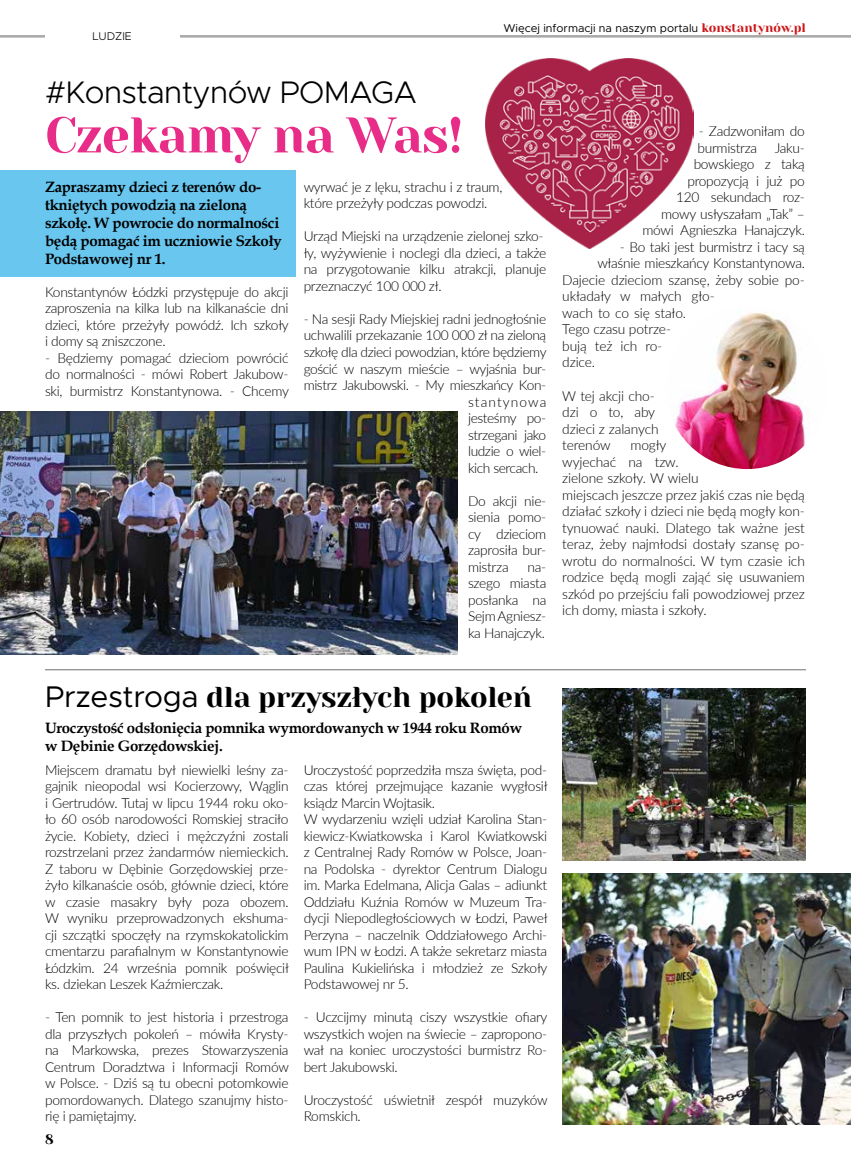
<style>
.page{position:relative;width:851px;height:1170px;background:#fff}
.page>*{position:absolute;margin:0;border:0;box-sizing:border-box;transform-origin:0 0}
.t1{font:50px "Yeseva One";letter-spacing:-.02em;color:#e82d88}
.t2{font:300 31.25px "Metropolis";letter-spacing:-.02em;color:#000}
.t3{font:28.75px "Yeseva One";letter-spacing:-.01em;color:#000}
.t4{font:700 15px/18px "Book Antiqua";letter-spacing:-.02em;color:#000}
.t5{font:300 13.75px/16.5px "Lato";letter-spacing:-.02em;color:#000;text-align:justify}
.t6{font:300 13.75px "Lato";letter-spacing:.08em;color:#000}
.t7{font:13.75px "Yeseva One";color:#000}
.t8{font:11.25px "Metropolis";color:#000}
.t9{font:300 11.25px "Metropolis";color:#000}
.s1{font-family:"Yeseva One";font-size:12.5px;color:#cd1719}
.s2{font-family:"Metropolis";font-size:30px}
</style>
<div class="page">
<hr style="left:0;top:35px;width:850px;height:3px;background:#a8a8a7">
<div style="left:0;top:170px;width:296px;height:106px;background:#69c6ee"></div>
<div style="left:45px;top:31px;width:134px;height:11px;background:#fff"></div>
<img style="left:0;top:411px;width:457px;height:243px">
<hr style="left:45px;top:669px;width:760px;height:1px;background:#000">
<img style="left:562px;top:689px;width:243px;height:171px">
<img style="left:562px;top:873px;width:288px;height:251px">
<img style="left:485px;top:58px;width:208px;height:190px">
<img style="left:665px;top:306px;width:163px;height:163px;border-radius:81px">
<p class="t9" style="left:92px;top:29px;width:41px">LUDZIE</p>
<p class="t8" style="left:503px;top:21px;width:304px">Więcej informacji na naszym portalu <span class="s1">konstantynów.pl</span></p>
<h2 class="t2" style="left:45px;top:73px;width:373px">#Konstantynów POMAGA</h2>
<h1 class="t1" style="left:45px;top:105px;width:420px">Czekamy na Was!</h1>
<p class="t5" style="left:697px;top:123px;width:109px">- Zadzwoniłam do burmistrza</p>
<p class="t5" style="left:642px;top:139px;width:164px;text-align:right">Jaku-<br>bowskiego z taką propozycją i już po<br>120 sekundach roz&shy;mowy usłyszałam „Tak” – mówi Agnieszka Hanajczyk.</p>
<p class="t5" style="left:619px;top:238px;width:186px">- Bo taki jest burmistrz i tacy są</p>
<p class="t5" style="left:597px;top:255px;width:209px">właśnie mieszkańcy Konstantynowa.</p>
<p class="t5" style="left:562px;top:271px;width:244px">Dajecie dzieciom szansę, żeby sobie po-</p>
<p class="t5" style="left:562px;top:288px;width:154px">układały w małych gło-</p>
<p class="t5" style="left:562px;top:304px;width:125px">wach to co się stało.</p>
<p class="t5" style="left:562px;top:321px;width:110px">Tego czasu potrze-</p>
<p class="t5" style="left:562px;top:337px;width:101px">bują też ich ro-</p>
<p class="t5" style="left:562px;top:354px;width:34px">dzice.</p>
<p class="t5" style="left:562px;top:387px;width:98px;text-align:left">W tej akcji cho&shy;dzi o to, aby dzieci z zalanych terenów</p>
<p class="t4" style="left:45px;top:177px;width:238px">Zapraszamy dzieci z terenów do&shy;tkniętych powodzią na zieloną szkołę. W powrocie do normalności będą pomagać im uczniowie Szkoły<br>Podstawowej nr 1.</p>
<p class="t5" style="left:45px;top:283px;width:245px">Konstantynów Łódzki przystępuje do akcji zaproszenia na kilka lub na kilkanaście dni dzieci, które przeżyły powódź. Ich szkoły i domy są zniszczone.</p>
<p class="t5" style="left:45px;top:349px;width:245px">- Będziemy pomagać dzieciom powrócić do normalności - mówi Robert Jakubow&shy;ski, burmistrz Konstantynowa. - Chcemy</p>
<p class="t5" style="left:303px;top:178px;width:200px">wyrwać je z lęku, strachu i z traum, które przeżyły podczas powodzi.</p>
<p class="t5" style="left:303px;top:228px;width:244px;text-align:left">Urząd Miejski na urządzenie zielonej szko&shy;ły, wyżywienie i noclegi dla dzieci, a także na przygotowanie kilku atrakcji, planuje przeznaczyć 100 000 zł.</p>
<p class="t5" style="left:303px;top:310px;width:244px">- Na sesji Rady Miejskiej radni jednogłośnie</p>
<p class="t5" style="left:303px;top:327px;width:244px">uchwalili przekazanie 100 000 zł na zieloną</p>
<p class="t5" style="left:303px;top:343px;width:244px">szkołę dla dzieci powodzian, które będziemy</p>
<p class="t5" style="left:303px;top:360px;width:244px">gościć w naszym mieście – wyjaśnia bur-</p>
<p class="t5" style="left:303px;top:376px;width:244px">mistrz Jakubowski. - My mieszkańcy Kon-</p>
<p class="t6" style="left:468px;top:392px;width:80px">stantynowa</p>
<p class="t5" style="left:468px;top:409px;width:80px">jesteśmy po-</p>
<p class="t5" style="left:468px;top:426px;width:80px">strzegani jako</p>
<p class="t5" style="left:468px;top:442px;width:80px">ludzie o wiel-</p>
<p class="t5" style="left:468px;top:459px;width:72px">kich sercach.</p>
<p class="t5" style="left:468px;top:492px;width:80px">Do akcji nie&shy;sienia pomo&shy;cy dzieciom zaprosiła bur&shy;mistrza</p>
<p class="t5" style="left:562px;top:436px;width:244px;text-align:left;text-indent:68px">mogły<br>wyjechać na tzw.<br>zielone szkoły. W wielu<br>miejscach jeszcze przez jakiś czas nie będą działać szkoły i dzieci nie będą mogły kon&shy;tynuować nauki. Dlatego tak ważne jest teraz, żeby najmłodsi dostały szansę po&shy;wrotu do normalności. W tym czasie ich rodzice będą mogli zająć się usuwaniem szkód po przejściu fali powodziowej przez ich domy, miasta i szkoły.</p>
<p class="t5" style="left:468px;top:558px;width:80px;text-indent:59px">na&shy;szego miasta posłanka na Sejm Agniesz&shy;ka Hanajczyk.</p>
<h3 class="t3" style="left:45px;top:680px;width:488px"><span class="s2">Przestroga</span> dla przyszłych pokoleń</h3>
<p class="t4" style="left:45px;top:719px;width:478px;line-height:17.5px">Uroczystość odsłonięcia pomnika wymordowanych w 1944 roku Romów w Dębinie Gorzędowskiej.</p>
<p class="t5" style="left:45px;top:760px;width:245px">Miejscem dramatu był niewielki leśny za&shy;gajnik nieopodal wsi Kocierzowy, Wąglin i Gertrudów. Tutaj w lipcu 1944 roku oko&shy;ło 60 osób narodowości Romskiej straciło życie. Kobiety, dzieci i mężczyźni zostali rozstrzelani przez żandarmów niemieckich.<br>Z taboru w Dębinie Gorzędowskiej prze&shy;żyło kilkanaście osób, głównie dzieci, które w czasie masakry były poza obozem.<br>W wyniku przeprowadzonych ekshuma&shy;cji szczątki spoczęły na rzymskokatolickim cmentarzu parafialnym w Konstantynowie Łódzkim. 24 września pomnik poświęcił ks. dziekan Leszek Kaźmierczak.</p>
<p class="t5" style="left:45px;top:1008px;width:245px">- Ten pomnik to jest historia i przestroga dla przyszłych pokoleń – mówiła Krysty&shy;na Markowska, prezes Stowarzyszenia Centrum Doradztwa i Informacji Romów w Polsce. - Dziś są tu obecni potomkowie pomordowanych. Dlatego szanujmy histo&shy;rię i pamiętajmy.</p>
<p class="t7" style="left:45px;top:1130px;width:10px">8</p>
<p class="t5" style="left:303px;top:760px;width:245px;text-align:left">Uroczystość poprzedziła msza święta, pod&shy;czas której przejmujące kazanie wygłosił ksiądz Marcin Wojtasik.<br>W wydarzeniu wzięli udział Karolina Stan&shy;kiewicz-Kwiatkowska i Karol Kwiatkowski z Centralnej Rady Romów w Polsce, Joan&shy;na Podolska - dyrektor Centrum Dialogu im. Marka Edelmana, Alicja Galas – adiunkt Oddziału Kuźnia Romów w Muzeum Tra&shy;dycji Niepodległościowych w Łodzi, Paweł Perzyna – naczelnik Oddziałowego Archi&shy;wum IPN w Łodzi. A także sekretarz miasta Paulina Kukielińska i młodzież ze Szkoły Podstawowej nr 5.</p>
<p class="t5" style="left:303px;top:1008px;width:245px">- Uczcijmy minutą ciszy wszystkie ofiary wszystkich wojen na świecie – zapropono&shy;wał na koniec uroczystości burmistrz Ro&shy;bert Jakubowski.</p>
<p class="t5" style="left:303px;top:1090px;width:245px">Uroczystość uświetnił zespół muzyków<br>Romskich.</p>
</div>
